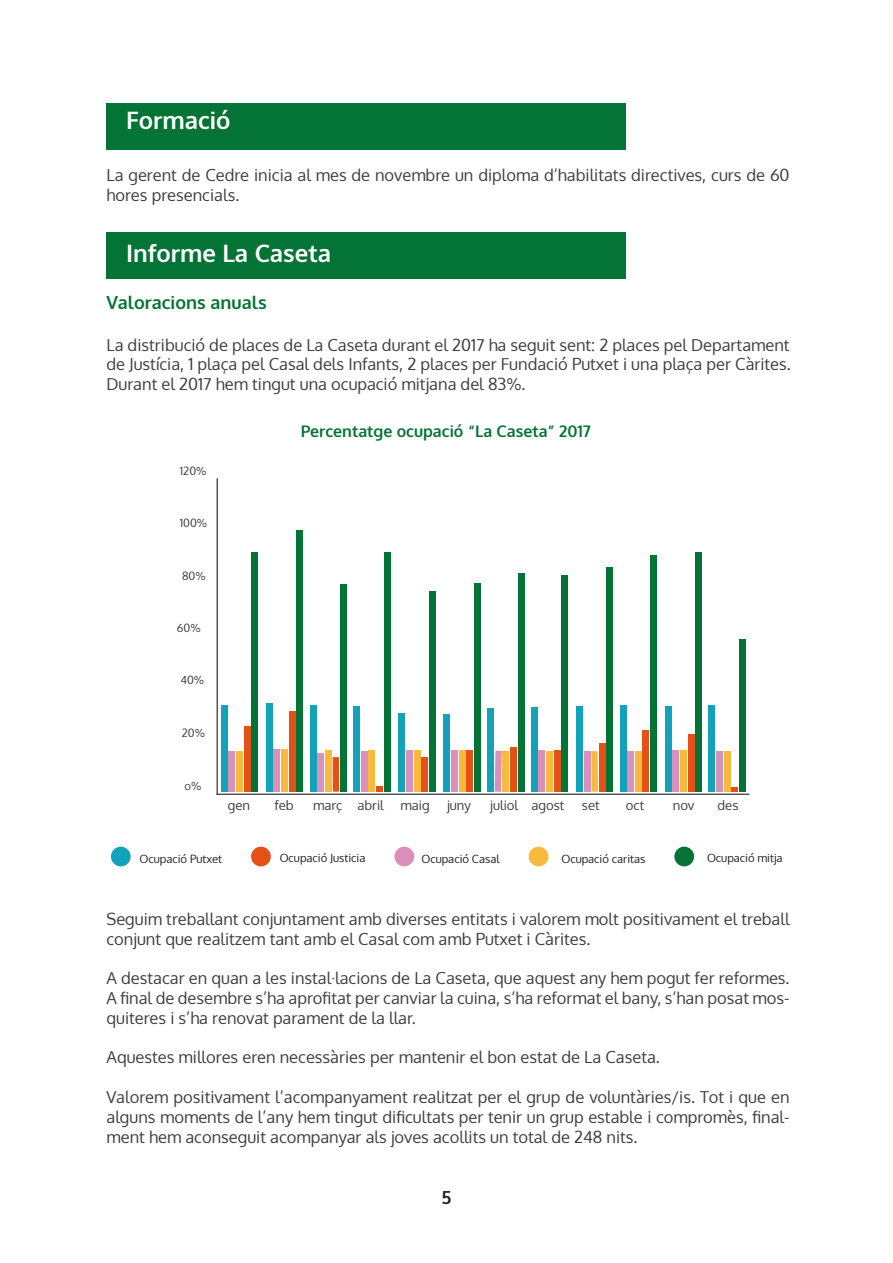
<style>
.page{position:relative;width:893px;height:1263px;background:#fff}
.page>*{position:absolute;margin:0;border:0;box-sizing:border-box;transform-origin:0 0}
.t1{font:700 24px "Oxygen";color:#fff}
.t2{font:700 18px "Oxygen";color:#047336}
.t3{font:700 18px "Oxygen";color:#1d1d1b}
.t4{font:16.5px/19.8px "Oxygen";color:#3d3d3c;text-align:justify}
.t5{font:700 16.05px "Oxygen";color:#047336}
.t6{font:13.05px "Oxygen";color:#3d3d3c}
.t7{font:11.25px "Oxygen";color:#1d1d1b}
.t8{font:11.25px "Oxygen";color:#3d3d3c}
</style>
<div class="page">
<div style="left:106px;top:103px;width:519px;height:47px;background:#047336"></div>
<div style="left:106px;top:232px;width:519px;height:47px;background:#047336"></div>
<hr style="left:217px;top:478px;width:1px;height:316px;background:#525252">
<hr style="left:216px;top:793px;width:533px;height:2px;background:#525252">
<div style="left:221px;top:705px;width:6px;height:87px;background:#12a3bb"></div>
<div style="left:229px;top:751px;width:6px;height:41px;background:#da8fbd"></div>
<div style="left:236px;top:751px;width:7px;height:41px;background:#f8ba3c"></div>
<div style="left:244px;top:726px;width:6px;height:66px;background:#e55017"></div>
<div style="left:252px;top:552px;width:6px;height:240px;background:#047336"></div>
<div style="left:266px;top:703px;width:6px;height:89px;background:#12a3bb"></div>
<div style="left:274px;top:749px;width:6px;height:43px;background:#da8fbd"></div>
<div style="left:281px;top:749px;width:7px;height:43px;background:#f8ba3c"></div>
<div style="left:289px;top:711px;width:6px;height:81px;background:#e55017"></div>
<div style="left:297px;top:530px;width:6px;height:262px;background:#047336"></div>
<div style="left:310px;top:705px;width:6px;height:87px;background:#12a3bb"></div>
<div style="left:317px;top:753px;width:7px;height:39px;background:#da8fbd"></div>
<div style="left:325px;top:750px;width:6px;height:42px;background:#f8ba3c"></div>
<div style="left:333px;top:757px;width:6px;height:35px;background:#e55017"></div>
<div style="left:340px;top:584px;width:7px;height:208px;background:#047336"></div>
<div style="left:353px;top:706px;width:7px;height:86px;background:#12a3bb"></div>
<div style="left:361px;top:751px;width:6px;height:41px;background:#da8fbd"></div>
<div style="left:369px;top:750px;width:6px;height:42px;background:#f8ba3c"></div>
<div style="left:376px;top:786px;width:7px;height:6px;background:#e55017"></div>
<div style="left:384px;top:552px;width:6px;height:240px;background:#047336"></div>
<div style="left:399px;top:713px;width:6px;height:79px;background:#12a3bb"></div>
<div style="left:406px;top:750px;width:7px;height:42px;background:#da8fbd"></div>
<div style="left:414px;top:750px;width:6px;height:42px;background:#f8ba3c"></div>
<div style="left:422px;top:757px;width:6px;height:35px;background:#e55017"></div>
<div style="left:429px;top:591px;width:6px;height:201px;background:#047336"></div>
<div style="left:444px;top:714px;width:6px;height:78px;background:#12a3bb"></div>
<div style="left:451px;top:750px;width:7px;height:42px;background:#da8fbd"></div>
<div style="left:459px;top:750px;width:6px;height:42px;background:#f8ba3c"></div>
<div style="left:467px;top:750px;width:6px;height:42px;background:#e55017"></div>
<div style="left:474px;top:583px;width:7px;height:209px;background:#047336"></div>
<div style="left:487px;top:708px;width:7px;height:84px;background:#12a3bb"></div>
<svg style="left:495px;top:751px;width:7px;height:41px"></svg>
<div style="left:503px;top:751px;width:6px;height:41px;background:#f8ba3c"></div>
<div style="left:510px;top:747px;width:7px;height:45px;background:#e55017"></div>
<div style="left:518px;top:573px;width:6px;height:219px;background:#047336"></div>
<div style="left:531px;top:707px;width:6px;height:85px;background:#12a3bb"></div>
<div style="left:539px;top:750px;width:6px;height:42px;background:#da8fbd"></div>
<div style="left:546px;top:751px;width:7px;height:41px;background:#f8ba3c"></div>
<div style="left:554px;top:750px;width:6px;height:42px;background:#e55017"></div>
<div style="left:562px;top:575px;width:6px;height:217px;background:#047336"></div>
<div style="left:576px;top:706px;width:6px;height:86px;background:#12a3bb"></div>
<div style="left:584px;top:751px;width:6px;height:41px;background:#da8fbd"></div>
<div style="left:591px;top:751px;width:7px;height:41px;background:#f8ba3c"></div>
<div style="left:599px;top:743px;width:6px;height:49px;background:#e55017"></div>
<div style="left:607px;top:567px;width:6px;height:225px;background:#047336"></div>
<div style="left:620px;top:705px;width:6px;height:87px;background:#12a3bb"></div>
<div style="left:627px;top:751px;width:7px;height:41px;background:#da8fbd"></div>
<div style="left:635px;top:751px;width:6px;height:41px;background:#f8ba3c"></div>
<div style="left:643px;top:730px;width:6px;height:62px;background:#e55017"></div>
<div style="left:650px;top:555px;width:7px;height:237px;background:#047336"></div>
<div style="left:665px;top:706px;width:6px;height:86px;background:#12a3bb"></div>
<div style="left:673px;top:750px;width:6px;height:42px;background:#da8fbd"></div>
<div style="left:680px;top:750px;width:7px;height:42px;background:#f8ba3c"></div>
<div style="left:688px;top:734px;width:6px;height:58px;background:#e55017"></div>
<div style="left:695px;top:552px;width:7px;height:240px;background:#047336"></div>
<div style="left:709px;top:705px;width:6px;height:87px;background:#12a3bb"></div>
<div style="left:716px;top:751px;width:7px;height:41px;background:#da8fbd"></div>
<div style="left:724px;top:751px;width:6px;height:41px;background:#f8ba3c"></div>
<svg style="left:732px;top:787px;width:6px;height:5px"></svg>
<div style="left:739px;top:639px;width:6px;height:153px;background:#047336"></div>
<div style="left:111px;top:847px;width:20px;height:19px;background:#12a3bb;border-radius:50%"></div>
<div style="left:251px;top:847px;width:20px;height:19px;background:#e55017;border-radius:50%"></div>
<div style="left:394px;top:847px;width:20px;height:19px;background:#da8fbd;border-radius:50%"></div>
<div style="left:529px;top:847px;width:19px;height:19px;background:#f8ba3c;border-radius:50%"></div>
<div style="left:674px;top:847px;width:20px;height:19px;background:#047336;border-radius:50%"></div>
<h1 class="t1" style="left:126px;top:106px;width:106px">Formació</h1>
<p class="t4" style="left:106px;top:165px;width:685px">La gerent de Cedre inicia al mes de novembre un diploma d’habilitats directives, curs de 60 hores presencials.</p>
<h1 class="t1" style="left:126px;top:239px;width:207px">Informe La Caseta</h1>
<p class="t2" style="left:106px;top:291px;width:162px">Valoracions anuals</p>
<p class="t4" style="left:106px;top:335px;width:686px">La distribució de places de La Caseta durant el 2017 ha seguit sent: 2 places pel Departament de Justícia, 1 plaça pel Casal dels Infants, 2 places per Fundació Putxet i una plaça per Càrites.<br>Durant el 2017 hem tingut una ocupació mitjana del 83%.</p>
<p class="t8" style="left:180px;top:463px;width:28px">120%</p>
<p class="t8" style="left:180px;top:515px;width:29px">100%</p>
<p class="t8" style="left:182px;top:568px;width:25px">80%</p>
<p class="t8" style="left:177px;top:621px;width:25px">60%</p>
<p class="t8" style="left:180px;top:672px;width:25px">40%</p>
<p class="t8" style="left:182px;top:725px;width:25px">20%</p>
<p class="t8" style="left:184px;top:778px;width:18px">o%</p>
<p class="t5" style="left:301px;top:422px;width:292px">Percentatge ocupació “La Caseta” 2017</p>
<p class="t6" style="left:228px;top:796px;width:24px">gen</p>
<p class="t6" style="left:275px;top:796px;width:21px">feb</p>
<p class="t6" style="left:313px;top:796px;width:72px">març abril</p>
<p class="t6" style="left:400px;top:796px;width:31px">maig</p>
<p class="t6" style="left:447px;top:796px;width:25px">juny</p>
<p class="t6" style="left:490px;top:796px;width:76px">juliol agost</p>
<p class="t6" style="left:582px;top:796px;width:19px">set</p>
<p class="t6" style="left:626px;top:796px;width:20px">oct</p>
<p class="t6" style="left:673px;top:796px;width:23px">nov</p>
<p class="t6" style="left:717px;top:796px;width:22px">des</p>
<p class="t7" style="left:140px;top:851px;width:84px">Ocupació Putxet</p>
<p class="t7" style="left:280px;top:850px;width:87px">Ocupació Justicia</p>
<p class="t7" style="left:421px;top:851px;width:80px">Ocupació Casal</p>
<p class="t7" style="left:561px;top:851px;width:86px">Ocupació caritas</p>
<p class="t7" style="left:707px;top:850px;width:77px">Ocupació mitja</p>
<p class="t4" style="left:106px;top:909px;width:685px">Seguim treballant conjuntament amb diverses entitats i valorem molt positivament el treball conjunt que realitzem tant amb el Casal com amb Putxet i Càrites.</p>
<p class="t4" style="left:106px;top:968px;width:685px">A destacar en quan a les instal·lacions de La Caseta, que aquest any hem pogut fer reformes.<br>A final de desembre s’ha aprofitat per canviar la cuina, s’ha reformat el bany, s’han posat mos&shy;quiteres i s’ha renovat parament de la llar.</p>
<p class="t4" style="left:106px;top:1048px;width:555px">Aquestes millores eren necessàries per mantenir el bon estat de La Caseta.</p>
<p class="t4" style="left:106px;top:1087px;width:685px">Valorem positivament l’acompanyament realitzat per el grup de voluntàries/is. Tot i que en alguns moments de l’any hem tingut dificultats per tenir un grup estable i compromès, final&shy;ment hem aconseguit acompanyar als joves acollits un total de 248 nits.</p>
<p class="t3" style="left:441px;top:1186px;width:12px">5</p>
</div>
